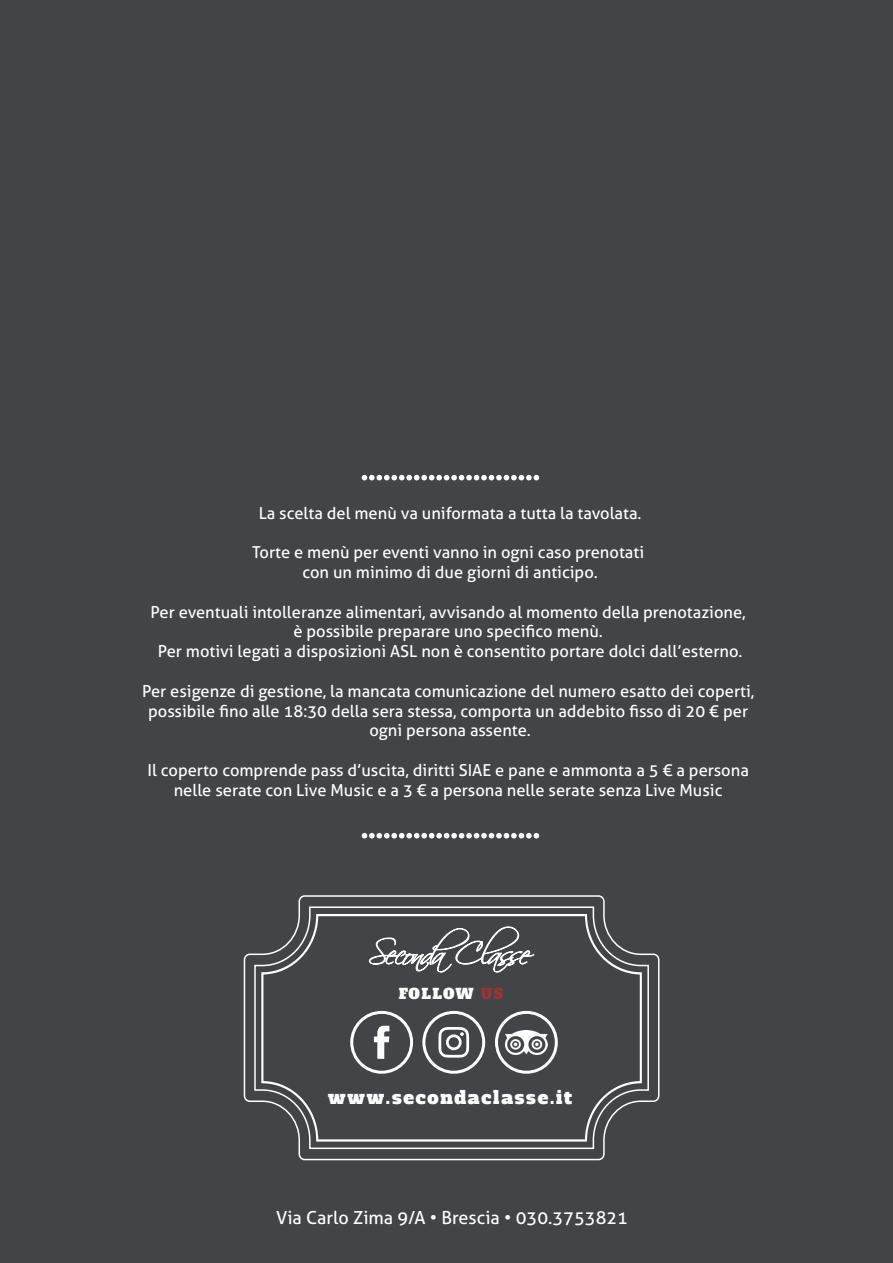
<style>
.page{position:relative;width:893px;height:1263px;background:#424447}
.page>*{position:absolute;margin:0;border:0;box-sizing:border-box;transform-origin:0 0}
.t1{font:18px "Aller";color:#fff}
.t2{font:18px "Alfa Slab One";letter-spacing:.1em;color:#fff}
.t3{font:16.5px/19.8px "Aller";color:#fff;text-align:center}
.t4{font:14.4px "Alfa Slab One";letter-spacing:.08em;color:#fff}
.s1{color:#953537}
</style>
<div class="page">
<svg style="left:243px;top:895px;width:417px;height:266px"></svg>
<svg style="left:261px;top:914px;width:381px;height:227px"></svg>
<svg style="left:374px;top:1026px;width:15px;height:33px"></svg>
<div style="left:350px;top:1011px;width:63px;height:63px;border:3px solid #fff;border-radius:50%"></div>
<div style="left:422px;top:1011px;width:63px;height:63px;border:3px solid #fff;border-radius:50%"></div>
<svg style="left:438px;top:1027px;width:31px;height:31px"></svg>
<img style="left:506px;top:1030px;width:41px;height:24px">
<div style="left:495px;top:1011px;width:63px;height:63px;border:3px solid #fff;border-radius:50%"></div>
<svg style="left:369px;top:926px;width:165px;height:48px"></svg>
<svg style="left:362px;top:475px;width:177px;height:5px"></svg>
<svg style="left:362px;top:833px;width:177px;height:5px"></svg>
<p class="t3" style="left:259px;top:503px;width:384px">La scelta del menù va uniformata a tutta la tavolata.</p>
<p class="t3" style="left:252px;top:542px;width:393px">Torte e menù per eventi vanno in ogni caso prenotati con un minimo di due giorni di anticipo.</p>
<p class="t3" style="left:151px;top:602px;width:597px">Per eventuali intolleranze alimentari, avvisando al momento della prenotazione, è possibile preparare uno specifico menù.<br>Per motivi legati a disposizioni ASL non è consentito portare dolci dall’esterno.</p>
<p class="t3" style="left:142px;top:681px;width:614px">Per esigenze di gestione, la mancata comunicazione del numero esatto dei coperti, possibile fino alle 18:30 della sera stessa, comporta un addebito fisso di 20 € per ogni persona assente.</p>
<p class="t3" style="left:147px;top:760px;width:603px">Il coperto comprende pass d’uscita, diritti SIAE e pane e ammonta a 5 € a persona nelle serate con Live Music e a 3 € a persona nelle serate senza Live Music</p>
<p class="t4" style="left:399px;top:984px;width:106px">FOLLOW <span class="s1">US</span></p>
<p class="t2" style="left:328px;top:1085px;width:246px">www.secondaclasse.it</p>
<p class="t1" style="left:276px;top:1207px;width:353px">Via Carlo Zima 9/A • Brescia • 030.3753821</p>
</div>
